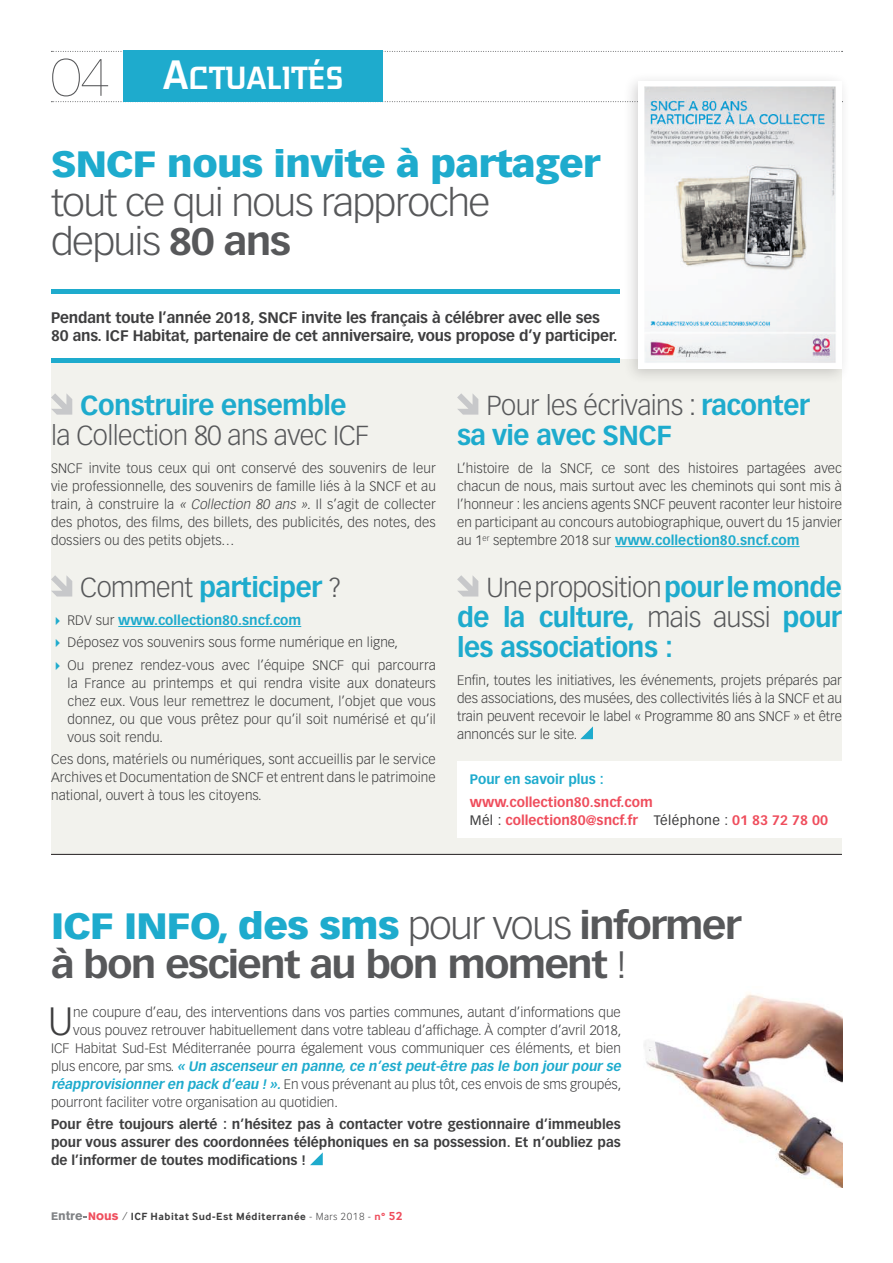
<style>
.page{position:relative;width:893px;height:1263px;background:#fff}
.page>*{position:absolute;margin:0;border:0;box-sizing:border-box;transform-origin:0 0}
.t1{font:200 54px "Helvetica Neue LT Pro";color:#57585a}
.t2{font:300 38.85px "Vectora LT Pro";color:#3e3e3f}
.t3{font:300 37.5px/39px "Vectora LT Pro";letter-spacing:-.04em;color:#57585a;scale:1.09 1}
.t4{font:700 37.5px "Vectora LT Pro";letter-spacing:-.04em;color:#57585a;scale:1.09 1}
.t5{font:700 37.5px "Midnight Kernboy";color:#fff}
.t6{font:900 36px "Vectora LT Pro";letter-spacing:-.02em;color:#1eabcd;scale:1.09 1}
.t7{font:700 27px/30px "Vectora LT Pro";letter-spacing:-.02em;color:#1eabcd}
.t8{font:300 27px "Vectora LT Pro";letter-spacing:-.02em;color:#57585a}
.t9{font:700 15px/18px "Vectora LT Pro";letter-spacing:-.01em;color:#3e3e3f}
.t10{font:300 13.5px/18px "Vectora LT Pro";color:#3e3e3f;text-align:justify}
.t11{font:700 13.5px/18px "Vectora LT Pro";color:#3e3e3f;text-align:justify}
.t12{font:italic 700 13.5px "Vectora LT Pro";color:#1eabcd}
.t13{font:700 13.5px/18px "Vectora LT Pro";color:#ef4d5c}
.t14{font:700 13.5px "Vectora LT Pro";color:#1eabcd}
.t15{font:700 10.8px "Inter Face";letter-spacing:.05em;color:#3e3e3f}
.s1{font-size:48px}
.s2{font-weight:700}
.s3{font-style:italic}
.s4{font-weight:300;color:#57585a}
.s5{font-weight:300;color:#3e3e3f}
.s6{color:#1eabcd}
.s7{font-weight:700;color:#1eabcd}
.s8{font-weight:400;color:#3e3e3f}
.s9{font-weight:300;font-size:37.5px;color:#57585a}
.s10{font-weight:700;font-size:37.5px;color:#57585a}
.s11{font-weight:300}
.s12{font-weight:300;font-style:normal;color:#3e3e3f}
.s13{font-weight:700;font-style:italic;color:#1eabcd}
.s14{font-family:"Akzidenz Grotesk BE";color:#808285}
.s15{font-family:"Akzidenz Grotesk BE";font-size:12.75px;color:#808285}
.s16{font-family:"Akzidenz Grotesk BE";color:#ef4d5c}
.s17{font-family:"Akzidenz Grotesk BE";font-size:12.75px;color:#ef4d5c}
.s18{color:#ef4d5c}
.s19{font-size:12.15px;color:#ef4d5c}
</style>
<div class="page">
<svg style="left:51px;top:51px;width:792px;height:1px"></svg>
<svg style="left:51px;top:101px;width:570px;height:1px"></svg>
<img style="left:644px;top:993px;width:198px;height:194px">
<div style="left:51px;top:359px;width:791px;height:496px;background:#f2f2ed"></div>
<div style="left:123px;top:50px;width:260px;height:51px;background:#1eabcd"></div>
<hr style="left:118px;top:626px;width:183px;height:1px;background:#1eabcd">
<svg style="left:51px;top:393px;width:21px;height:22px"></svg>
<svg style="left:51px;top:575px;width:21px;height:21px"></svg>
<hr style="left:615px;top:546px;width:185px;height:1px;background:#1eabcd">
<svg style="left:457px;top:393px;width:21px;height:22px"></svg>
<svg style="left:457px;top:575px;width:21px;height:21px"></svg>
<svg style="left:580px;top:726px;width:13px;height:13px"></svg>
<svg style="left:310px;top:1152px;width:13px;height:13px"></svg>
<div style="left:457px;top:761px;width:385px;height:76px;background:#fff"></div>
<hr style="left:51px;top:290px;width:569px;height:4px;background:#1eabcd">
<hr style="left:51px;top:358px;width:569px;height:4px;background:#1eabcd">
<div style="left:622px;top:72px;width:229px;height:313px;background:#231f20;opacity:.2"></div>
<img style="left:639px;top:81px;width:203px;height:287px">
<hr style="left:51px;top:854px;width:791px;height:1px;background:#231f20">
<h1 class="t1" style="left:51px;top:45px;width:60px">04</h1>
<h3 class="t5" style="left:162px;top:57px;width:183px"><span class="s1">A</span>CTUALITÉS</h3>
<h3 class="t6" style="left:51px;top:141px;width:505px">SNCF nous invite à partager</h3>
<h3 class="t3" style="left:51px;top:183px;width:405px">tout ce qui nous rapproche depuis <span class="s2">80 ans</span></h3>
<p class="t9" style="left:51px;top:309px;width:568px">Pendant toute l’année 2018, SNCF invite les français à célébrer avec elle ses<br>80 ans. ICF Habitat, partenaire de cet anniversaire, vous propose d’y participer.</p>
<h3 class="t7" style="left:80px;top:390px;width:268px">Construire ensemble</h3>
<h3 class="t8" style="left:51px;top:419px;width:320px">la Collection 80 ans avec ICF</h3>
<p class="t10" style="left:51px;top:459px;width:386px">SNCF invite tous ceux qui ont conservé des souvenirs de leur vie professionnelle, des souvenirs de famille liés à la SNCF et au train, à construire la <span class="s3">« Collection 80 ans ».</span> Il s’agit de collecter des photos, des films, des billets, des publicités, des notes, des dossiers ou des petits objets…</p>
<h3 class="t7" style="left:80px;top:572px;width:263px"><span class="s4">Comment</span> participer <span class="s4">?</span></h3>
<p class="t14" style="left:51px;top:612px;width:252px">✔ <span class="s5">RDV sur</span> www.collection80.sncf.com</p>
<p class="t10" style="left:51px;top:634px;width:349px"><span class="s6">✔</span> Déposez vos souvenirs sous forme numérique en ligne,</p>
<p class="t10" style="left:68px;top:656px;width:370px;text-indent:-17px"><span class="s6">✔</span> Ou prenez rendez-vous avec l’équipe SNCF qui parcourra la France au printemps et qui rendra visite aux donateurs chez eux. Vous leur remettrez le document, l’objet que vous donnez, ou que vous prêtez pour qu’il soit numérisé et qu’il vous soit rendu.</p>
<p class="t10" style="left:51px;top:750px;width:386px">Ces dons, matériels ou numériques, sont accueillis par le service Archives et Documentation de SNCF et entrent dans le patrimoine national, ouvert à tous les citoyens.</p>
<h3 class="t7" style="left:457px;top:390px;width:354px;text-indent:29px"><span class="s4">Pour les écrivains :</span> raconter sa vie avec SNCF</h3>
<p class="t10" style="left:457px;top:459px;width:386px">L’histoire de la SNCF, ce sont des histoires partagées avec chacun de nous, mais surtout avec les cheminots qui sont mis à l’honneur : les anciens agents SNCF peuvent raconter leur histoire en participant au concours autobiographique, ouvert du 15 janvier au 1<sup>er</sup> septembre 2018 sur <span class="s7">www.collection80.sncf.com</span></p>
<h3 class="t7" style="left:457px;top:572px;width:386px;text-align:justify;text-indent:29px"><span class="s4">Une proposition</span> pour le monde de la culture, <span class="s4">mais aussi</span> pour les associations :</h3>
<p class="t10" style="left:457px;top:671px;width:386px">Enfin, toutes les initiatives, les événements, projets préparés par des associations, des musées, des collectivités liés à la SNCF et au train peuvent recevoir le label « Programme 80 ans SNCF » et être annoncés sur le site.</p>
<p class="t14" style="left:470px;top:771px;width:136px">Pour en savoir plus :</p>
<p class="t13" style="left:470px;top:793px;width:360px">www.collection80.sncf.com<br><span class="s8">Mél :</span> collection80@sncf.fr <span class="s8">Téléphone :</span> 01 83 72 78 00</p>
<h3 class="t6" style="left:51px;top:904px;width:635px">ICF INFO, des sms <span class="s9">pour vous</span> <span class="s10">informer</span></h3>
<h3 class="t4" style="left:51px;top:942px;width:530px">à bon escient au bon moment <span class="s11">!</span></h3>
<h2 class="t2" style="left:48px;top:997px;width:27px">U</h2>
<p class="t10" style="left:73px;top:1003px;width:549px">ne coupure d’eau, des interventions dans vos parties communes, autant d’informations que</p>
<p class="t10" style="left:73px;top:1021px;width:550px">vous pouvez retrouver habituellement dans votre tableau d’affichage. À compter d’avril 2018,</p>
<p class="t10" style="left:51px;top:1039px;width:571px">ICF Habitat Sud-Est Méditerranée pourra également vous communiquer ces éléments, et bien</p>
<p class="t12" style="left:51px;top:1058px;width:574px"><span class="s12">p l u s e n c o r e , p a r s m s .</span> « Un ascenseur en panne,ce n’est peut-être pas le bon jour pour se</p>
<p class="t10" style="left:51px;top:1075px;width:572px"><span class="s13">réapprovisionner en pack d’eau !».</span>En vous prévenant au plus tôt, ces envois de sms groupés,</p>
<p class="t10" style="left:51px;top:1093px;width:288px">pourront faciliter votre organisation au quotidien.</p>
<p class="t11" style="left:51px;top:1115px;width:571px">Pour être toujours alerté : n’hésitez pas à contacter votre gestionnaire d’immeubles pour vous assurer des coordonnées téléphoniques en sa possession. Et n’oubliez pas de l’informer de toutes modifications !</p>
<p class="t15" style="left:51px;top:1210px;width:353px"><span class="s14">E</span><span class="s15">ntre</span> <span class="s16">N</span><span class="s17">ous</span> <span class="s11">/</span> ICF Habitat Sud-Est Méditerranée <span class="s11">- Mars 2018 -</span> <span class="s18">n°</span> <span class="s19">52</span></p>
</div>
